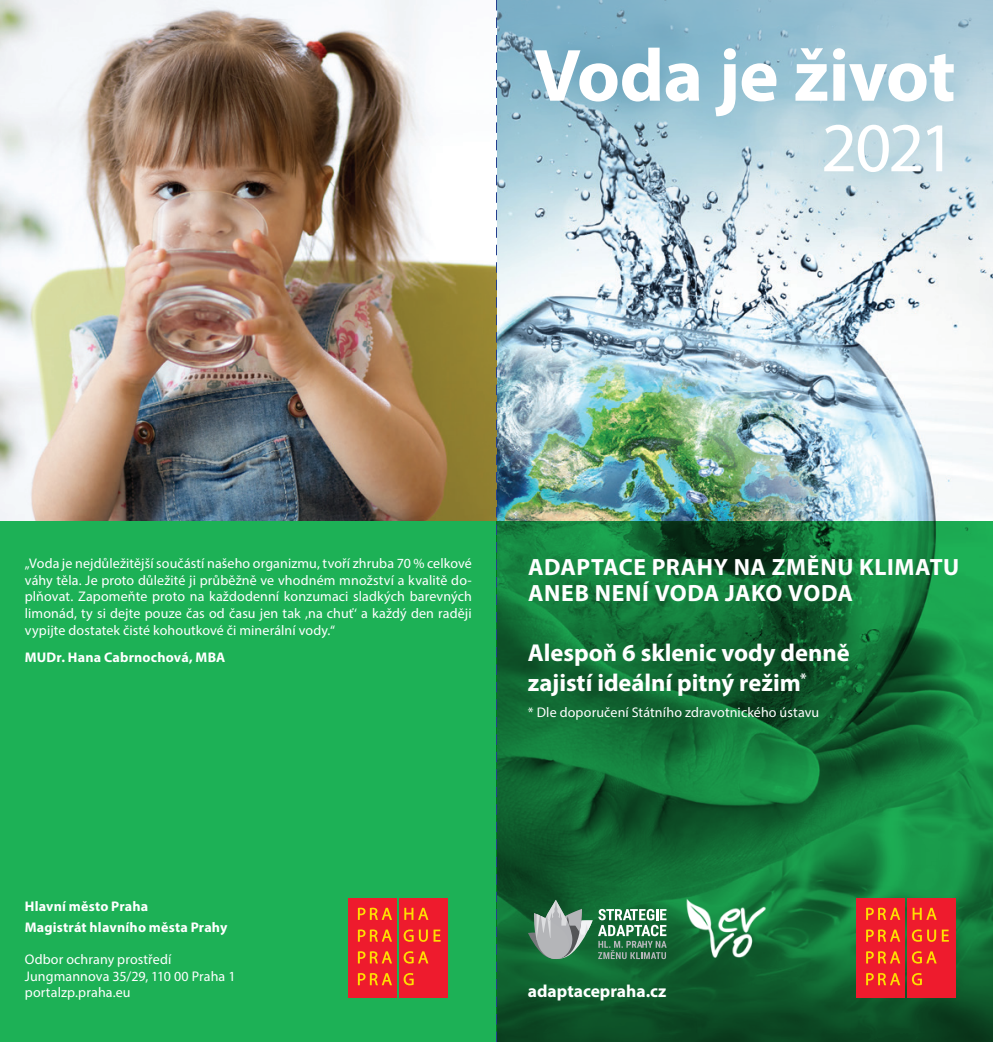
<style>
.page{position:relative;width:993px;height:1042px;background:#fff}
.page>*{position:absolute;margin:0;border:0;box-sizing:border-box;transform-origin:0 0}
.t1{font:700 74.73px "Myriad Pro";letter-spacing:-.01em;color:#fff}
.t2{font:70.52px "Myriad Pro";color:#fff}
.t3{font:700 24.5px/29.4px "Myriad Pro";color:#fff}
.t4{font:700 23.62px/26.2px "Myriad Pro";letter-spacing:.025em;color:#fff}
.t5{font:700 17.5px "Myriad Pro";color:#fff}
.t6{font:14px/16.8px "Myriad Pro";letter-spacing:.005em;color:#fff;text-align:justify}
.t7{font:700 14px/21px "Myriad Pro";letter-spacing:.015em;color:#fff}
</style>
<div class="page">
<img style="left:497px;top:0;width:495px;height:521px">
<img style="left:0;top:0;width:496px;height:521px">
<div style="left:0;top:521px;width:496px;height:521px;background:#1db156"></div>
<svg style="left:497px;top:521px;width:495px;height:521px;background:#126e35"></svg>
<img style="left:683px;top:891px;width:84px;height:77px">
<svg style="left:527px;top:900px;width:139px;height:61px;background:#598d6f"></svg>
<div style="left:856px;top:898px;width:48px;height:99px;background:#ee1b2d"></div>
<div style="left:906px;top:898px;width:49px;height:99px;background:#ee1b2d"></div>
<svg style="left:866px;top:907px;width:34px;height:13px"></svg>
<svg style="left:912px;top:908px;width:24px;height:12px"></svg>
<svg style="left:866px;top:929px;width:34px;height:12px"></svg>
<svg style="left:911px;top:929px;width:24px;height:13px"></svg>
<svg style="left:941px;top:929px;width:7px;height:12px"></svg>
<svg style="left:866px;top:951px;width:34px;height:12px"></svg>
<svg style="left:911px;top:951px;width:25px;height:12px"></svg>
<svg style="left:866px;top:973px;width:34px;height:12px"></svg>
<svg style="left:911px;top:973px;width:10px;height:12px"></svg>
<div style="left:348px;top:898px;width:49px;height:99px;background:#ee1b2d"></div>
<div style="left:398px;top:898px;width:49px;height:99px;background:#ee1b2d"></div>
<svg style="left:358px;top:907px;width:34px;height:13px"></svg>
<svg style="left:404px;top:908px;width:24px;height:12px"></svg>
<svg style="left:358px;top:929px;width:34px;height:12px"></svg>
<svg style="left:403px;top:929px;width:37px;height:13px"></svg>
<svg style="left:358px;top:951px;width:34px;height:12px"></svg>
<svg style="left:403px;top:951px;width:25px;height:12px"></svg>
<svg style="left:358px;top:973px;width:34px;height:12px"></svg>
<svg style="left:403px;top:973px;width:10px;height:12px"></svg>
<div style="left:502px;top:15px;width:490px;height:198px;background:#5ca0ba;opacity:.3"></div>
<svg style="left:496px;top:0;width:1px;height:1042px"></svg>
<h1 class="t1" style="left:533px;top:27px;width:424px">Voda je život</h1>
<h2 class="t2" style="left:820px;top:104px;width:136px">2021</h2>
<p class="t6" style="left:25px;top:554px;width:448px">„Voda je nejdůležitější součástí našeho organizmu, tvoří zhruba 70 % celkové váhy těla. Je proto důležité ji průběžně ve vhodném množství a kvalitě do&shy;plňovat. Zapomeňte proto na každodenní konzumaci sladkých barevných limonád, ty si dejte pouze čas od času jen tak ‚na chuť‘ a každý den raději vypijte dostatek čisté kohoutkové či minerální vody.“</p>
<p class="t7" style="left:25px;top:646px;width:202px">MUDr. Hana Cabrnochová, MBA</p>
<h3 class="t4" style="left:528px;top:553px;width:432px">ADAPTACE PRAHY NA ZMĚNU KLIMATU<br>ANEB NENÍ VODA JAKO VODA</h3>
<h3 class="t3" style="left:527px;top:637px;width:323px">Alespoň 6 sklenic vody denně zajistí ideální pitný režim<sup>*</sup></h3>
<p class="t6" style="left:527px;top:704px;width:293px">* Dle doporučení Státního zdravotnického ústavu</p>
<p class="t7" style="left:25px;top:895px;width:204px">Hlavní město Praha<br>Magistrát hlavního města Prahy</p>
<p class="t6" style="left:25px;top:950px;width:212px;text-align:left">Odbor ochrany prostředí<br>Jungmannova 35/29, 110 00 Praha 1 portalzp.praha.eu</p>
<p class="t5" style="left:527px;top:980px;width:140px">adaptacepraha.cz</p>
</div>
